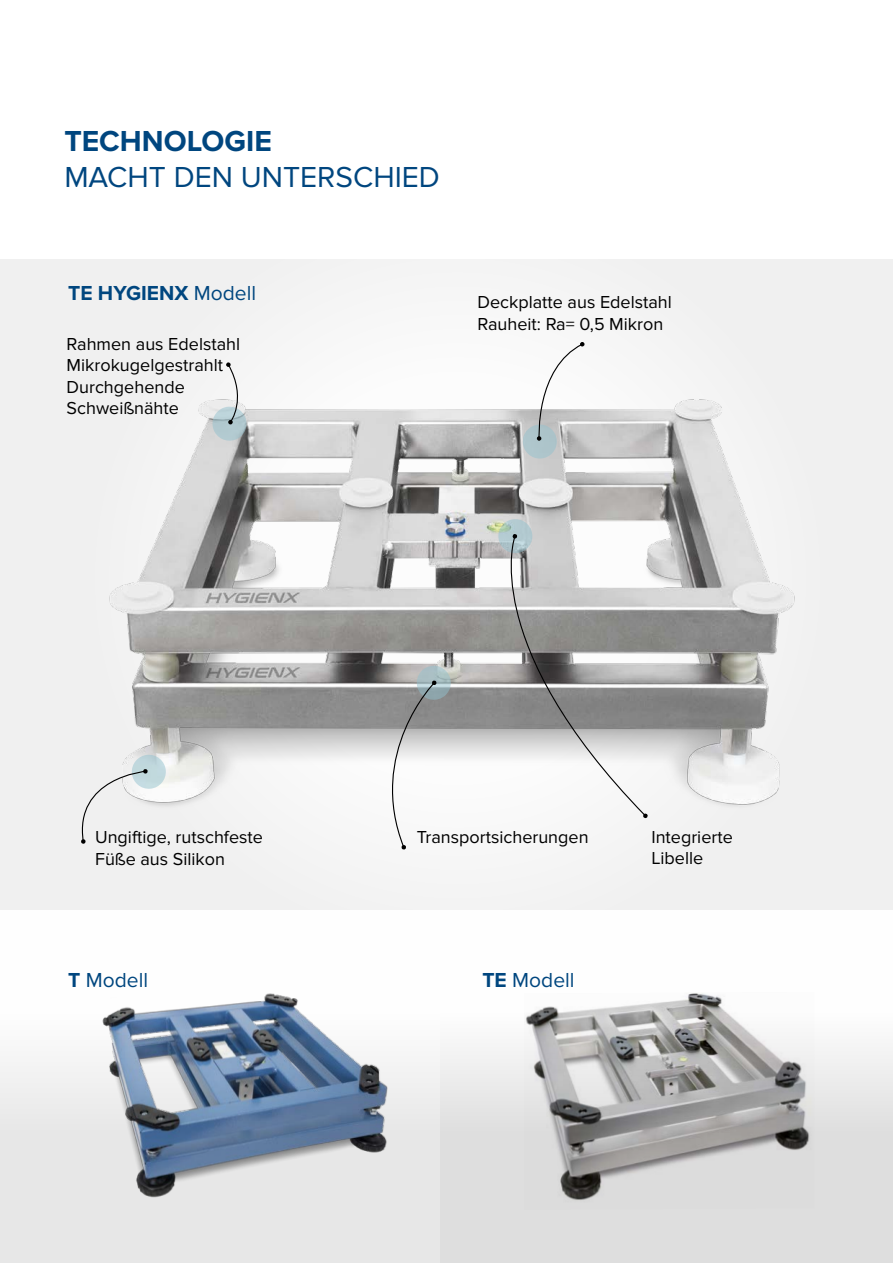
<style>
.page{position:relative;width:893px;height:1263px;background:#fff}
.page>*{position:absolute;margin:0;border:0;box-sizing:border-box;transform-origin:0 0}
.t1{font:30px "Proxima Nova";color:#00467f}
.t2{font:700 30px "Proxima Nova";color:#00467f}
.t3{font:21px "Proxima Nova";color:#00467f}
.t4{font:700 21px "Proxima Nova";color:#00467f}
.t5{font:18px/21.6px "Proxima Nova";color:#000}
.s1{font-weight:400}
.s2{font-weight:700}
</style>
<div class="page">
<div style="left:440px;top:910px;width:453px;height:353px;background:linear-gradient(to bottom,#fff,#d5d5d5)"></div>
<div style="left:0;top:910px;width:440px;height:353px;background:#f3f3f3"></div>
<div style="left:0;top:259px;width:893px;height:659px;background:#f0f0f0"></div>
<img style="left:66px;top:374px;width:759px;height:454px">
<svg style="left:74px;top:754px;width:93px;height:90px"></svg>
<svg style="left:210px;top:362px;width:39px;height:81px"></svg>
<svg style="left:521px;top:342px;width:64px;height:119px"></svg>
<svg style="left:477px;top:535px;width:170px;height:282px"></svg>
<svg style="left:496px;top:517px;width:39px;height:38px"></svg>
<svg style="left:643px;top:813px;width:5px;height:5px"></svg>
<svg style="left:366px;top:664px;width:87px;height:186px"></svg>
<img style="left:100px;top:991px;width:290px;height:220px">
<img style="left:524px;top:992px;width:290px;height:218px">
<h1 class="t2" style="left:64px;top:119px;width:209px">TECHNOLOGIE</h1>
<h1 class="t1" style="left:64px;top:160px;width:377px">MACHT DEN UNTERSCHIED</h1>
<p class="t4" style="left:68px;top:277px;width:190px">TE HYGIENX <span class="s1">Modell</span></p>
<p class="t5" style="left:67px;top:333px;width:175px">Rahmen aus Edelstahl<br>Mikrokugelgestrahlt<br>Durchgehende<br>Schweißnähte</p>
<p class="t5" style="left:477px;top:292px;width:196px">Deckplatte aus Edelstahl<br>Rauheit: Ra= 0,5 Mikron</p>
<p class="t5" style="left:95px;top:827px;width:169px">Ungiftige, rutschfeste<br>Füße aus Silikon</p>
<p class="t5" style="left:417px;top:827px;width:173px">Transportsicherungen</p>
<p class="t5" style="left:651px;top:826px;width:83px">Integrierte<br>Libelle</p>
<p class="t3" style="left:68px;top:967px;width:81px"><span class="s2">T</span> Modell</p>
<p class="t3" style="left:482px;top:967px;width:94px"><span class="s2">TE</span> Modell</p>
</div>
